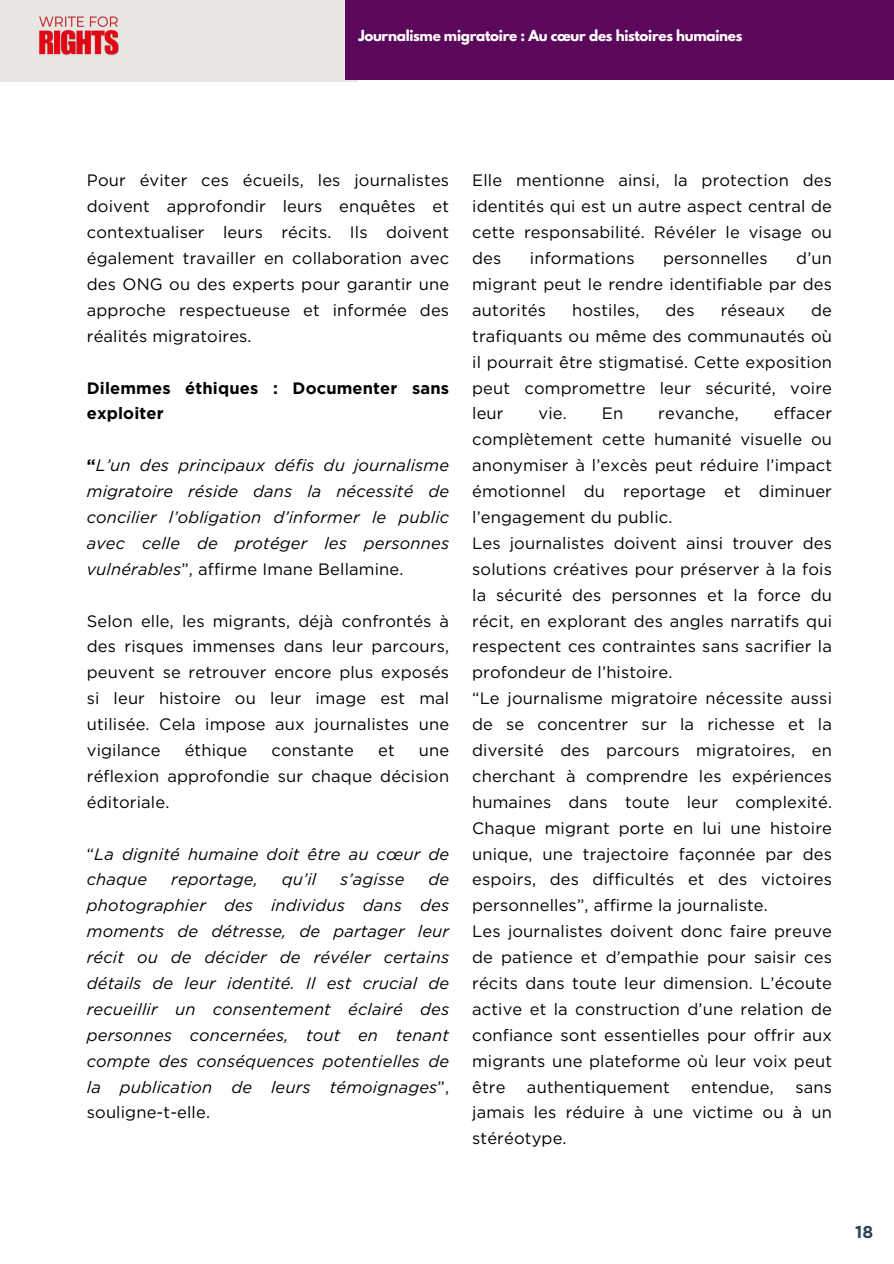
<style>
.page{position:relative;width:894px;height:1264px;background:#fff}
.page>*{position:absolute;margin:0;border:0;box-sizing:border-box;transform-origin:0 0}
.t1{font:700 17.1px "Gotham";color:#2b4257}
.t2{font:16.5px/25.8px "Gotham";letter-spacing:.01em;color:#000;text-align:justify}
.t3{font:italic 16.5px/25.8px "Gotham";letter-spacing:.01em;color:#000;text-align:justify}
.t4{font:700 16.5px/25.8px "Gotham";letter-spacing:.01em;color:#000}
.t5{font:700 13.5px "League Spartan";letter-spacing:-.02em;color:#fff}
.s1{font-weight:700;font-style:normal}
.s2{font-style:normal}
</style>
<div class="page">
<div style="left:0;top:0;width:358px;height:81px;background:#e9e5e2"></div>
<div style="left:345px;top:0;width:548px;height:80px;background:#5b085a"></div>
<img style="left:39px;top:31px;width:80px;height:25px">
<img style="left:39px;top:16px;width:79px;height:15px">
<p class="t5" style="left:358px;top:29px;width:385px">Journalisme migratoire : Au cœur des histoires humaines</p>
<h2 class="t2" style="left:87px;top:167px;width:364px">Pour éviter ces écueils, les journalistes doivent approfondir leurs enquêtes et contextualiser leurs récits. Ils doivent également travailler en collaboration avec des ONG ou des experts pour garantir une approche respectueuse et informée des réalités migratoires.</h2>
<h3 class="t4" style="left:87px;top:374px;width:364px">Dilemmes éthiques : Documenter sans exploiter</h3>
<h3 class="t3" style="left:87px;top:452px;width:364px"><span class="s1">“</span>L’un des principaux défis du journalisme migratoire réside dans la nécessité de concilier l’obligation d’informer le public avec celle de protéger les personnes vulnérables<span class="s2">”, affirme Imane Bellamine.</span></h3>
<h3 class="t2" style="left:87px;top:607px;width:364px">Selon elle, les migrants, déjà confrontés à des risques immenses dans leur parcours, peuvent se retrouver encore plus exposés si leur histoire ou leur image est mal utilisée. Cela impose aux journalistes une vigilance</h3>
<h3 class="t2" style="left:185px;top:737px;width:64px">éthique</h3>
<h3 class="t2" style="left:271px;top:737px;width:84px">constante</h3>
<h3 class="t2" style="left:378px;top:737px;width:18px">et</h3>
<h3 class="t2" style="left:87px;top:737px;width:364px;text-indent:332px">une réflexion approfondie sur chaque décision éditoriale.</h3>
<h3 class="t3" style="left:87px;top:840px;width:364px"><span class="s2">“</span>La dignité humaine doit être au cœur de chaque</h3>
<h3 class="t3" style="left:87px;top:866px;width:364px;text-indent:341px">de photographier des individus dans des moments de détresse, de partager leur récit ou de décider de révéler certains détails de leur identité. Il est crucial de recueillir un consentement éclairé des personnes concernées, tout en tenant compte des conséquences potentielles de la publication de leurs témoignages<span class="s2">”, souligne-t-elle.</span></h3>
<h3 class="t3" style="left:171px;top:866px;width:88px">reportage,</h3>
<h3 class="t3" style="left:282px;top:866px;width:36px">qu’il</h3>
<h3 class="t3" style="left:340px;top:866px;width:66px">s’agisse</h3>
<h3 class="t2" style="left:472px;top:167px;width:361px">Elle mentionne ainsi, la protection des identités qui est un autre aspect central de cette responsabilité. Révéler le visage ou des</h3>
<h3 class="t2" style="left:529px;top:245px;width:106px">informations</h3>
<h3 class="t2" style="left:663px;top:245px;width:106px">personnelles</h3>
<h3 class="t2" style="left:472px;top:245px;width:361px;text-indent:324px">d’un migrant peut le rendre identifiable par des autorités</h3>
<h3 class="t2" style="left:572px;top:297px;width:69px">hostiles,</h3>
<h3 class="t2" style="left:665px;top:297px;width:31px">des</h3>
<h3 class="t2" style="left:720px;top:297px;width:66px">réseaux</h3>
<h3 class="t2" style="left:472px;top:297px;width:361px;text-indent:339px">de trafiquants ou même des communautés où il pourrait être stigmatisé. Cette exposition peut compromettre leur sécurité, voire leur</h3>
<h3 class="t2" style="left:472px;top:400px;width:361px;text-align:left;text-indent:301px">effacer complètement cette humanité visuelle ou anonymiser à l’excès peut réduire l’impact émotionnel du reportage et diminuer l’engagement du public.<br>Les journalistes doivent ainsi trouver des solutions créatives pour préserver à la fois la sécurité des personnes et la force du récit, en explorant des angles narratifs qui respectent ces contraintes sans sacrifier la profondeur de l’histoire.<br>“Le journalisme migratoire nécessite aussi de se concentrer sur la richesse et la diversité des parcours migratoires, en cherchant à comprendre les expériences humaines dans toute leur complexité.<br>Chaque migrant porte en lui une histoire unique, une trajectoire façonnée par des espoirs, des difficultés et des victoires personnelles”, affirme la journaliste.<br>Les journalistes doivent donc faire preuve de patience et d’empathie pour saisir ces récits dans toute leur dimension. L’écoute active et la construction d’une relation de confiance sont essentielles pour offrir aux migrants une plateforme où leur voix peut être</h3>
<h3 class="t2" style="left:538px;top:400px;width:30px">vie.</h3>
<h3 class="t2" style="left:601px;top:400px;width:23px">En</h3>
<h3 class="t2" style="left:658px;top:400px;width:82px">revanche,</h3>
<h3 class="t2" style="left:527px;top:1073px;width:144px">authentiquement</h3>
<h3 class="t2" style="left:691px;top:1073px;width:84px">entendue,</h3>
<h3 class="t2" style="left:472px;top:1073px;width:361px;text-indent:323px">sans jamais les réduire à une victime ou à un stéréotype.</h3>
<p class="t1" style="left:855px;top:1221px;width:20px">18</p>
</div>
